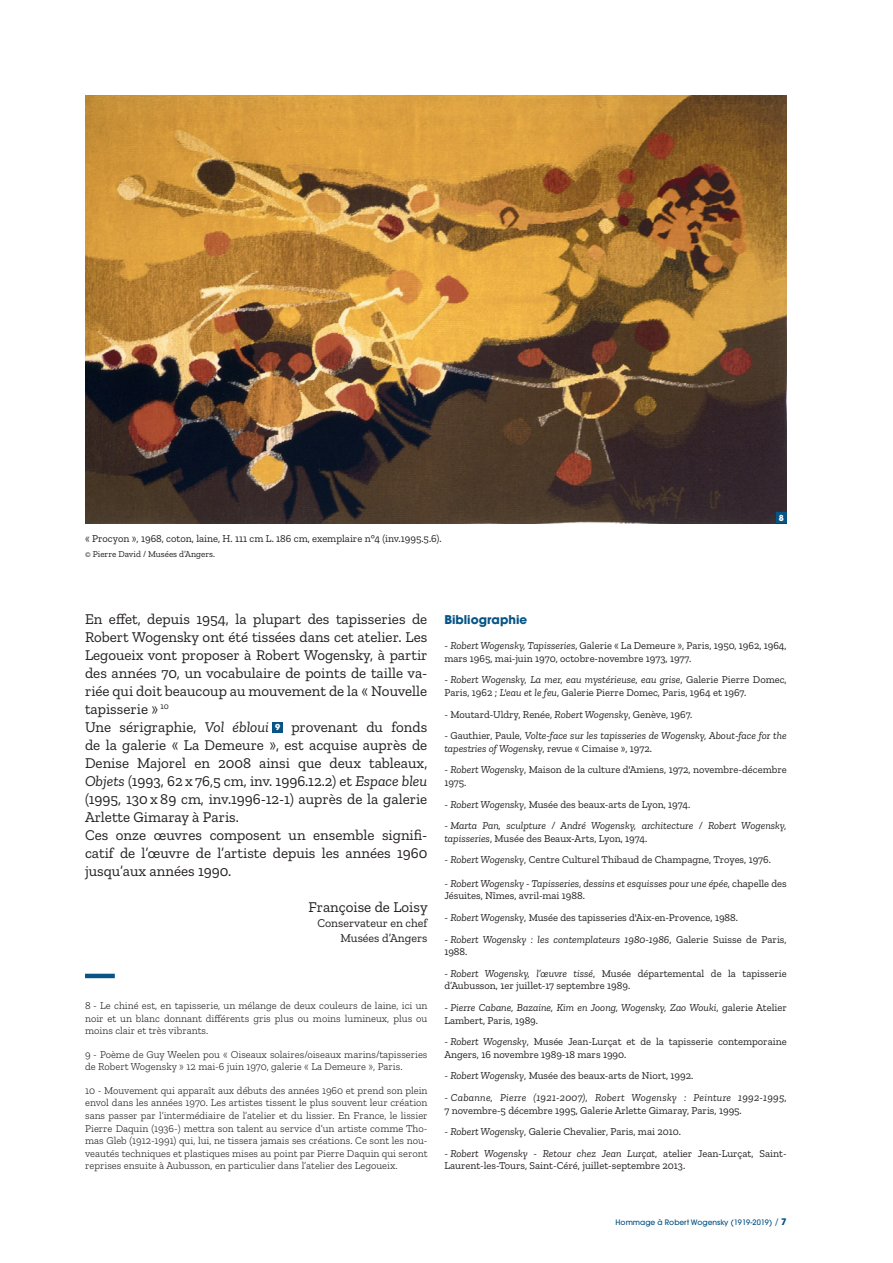
<style>
.page{position:relative;width:893px;height:1263px;background:#fff}
.page>*{position:absolute;margin:0;border:0;box-sizing:border-box;transform-origin:0 0}
.t1{font:15px/18px "Zilla Slab";color:#231f20}
.t2{font:12px/15px "Zilla Slab";color:#231f20;text-align:right}
.t3{font:700 12px "Avant Garde";color:#075485}
.t4{font:10.5px/12.6px "Zilla Slab";color:#231f20}
.t5{font:300 10.5px/12.6px "Zilla Slab";color:#231f20;text-align:justify}
.t6{font:italic 10.5px/12.6px "Zilla Slab";color:#231f20}
.t7{font:9px "Zilla Slab";color:#231f20}
.t8{font:700 8.25px "Avant Garde";color:#fff}
.t9{font:500 7.5px "Avant Garde";color:#075485}
.s1{font-style:italic}
.s2{font-family:"Avant Garde";font-weight:700;font-size:8.25px;color:#fff}
.s3{font-style:normal}
.s4{font-weight:400;font-size:9px}
.s5{font-weight:700;font-size:9px}
</style>
<div class="page">
<img style="left:85px;top:96px;width:702px;height:427px">
<div style="left:776px;top:513px;width:11px;height:10px;background:#075485"></div>
<hr style="left:85px;top:974px;width:30px;height:4px;background:#075485">
<div style="left:273px;top:722px;width:10px;height:10px;background:#075485"></div>
<p class="t4" style="left:85px;top:533px;width:358px">« Procyon », 1968, coton, laine, H. 111 cm L. 186 cm, exemplaire n°4 (inv.1995.5.6).</p>
<p class="t7" style="left:85px;top:549px;width:131px">© Pierre David / Musées d’Angers.</p>
<p class="t8" style="left:779px;top:513px;width:7px">8</p>
<p class="t1" style="left:85px;top:610px;width:344px">En effet, depuis 1954, la plupart des tapisseries de Robert Wogensky ont été tissées dans cet atelier. Les Legoueix vont proposer à Robert Wogensky, à partir des années 70, un vocabulaire de points de taille va&shy;riée qui doit beaucoup au mouvement de la « Nouvelle tapisserie » <sup>10<br></sup>Une sérigraphie, <span class="s1">Vol ébloui</span> <span class="s2">9</span> provenant du fonds de la galerie « La Demeure », est acquise auprès de Denise Majorel en 2008 ainsi que deux tableaux, <span class="s1">Objets</span> (1993, 62 x 76,5 cm, inv. 1996.12.2) et <span class="s1">Espace bleu </span>(1995, 130 x 89 cm, inv.1996-12-1) auprès de la galerie Arlette Gimaray à Paris.<br>Ces onze œuvres composent un ensemble signifi&shy;catif de l’œuvre de l’artiste depuis les années 1960 jusqu’aux années 1990.</p>
<h1 class="t1" style="left:308px;top:898px;width:121px">Françoise de Loisy</h1>
<p class="t2" style="left:317px;top:916px;width:111px">Conservateur en chef<br>Musées d’Angers</p>
<p class="t5" style="left:85px;top:999px;width:344px">8 - Le chiné est, en tapisserie, un mélange de deux couleurs de laine, ici un noir et un blanc donnant différents gris plus ou moins lumineux, plus ou moins clair et très vibrants.</p>
<p class="t5" style="left:85px;top:1048px;width:344px">9 - Poème de Guy Weelen pou « Oiseaux solaires/oiseaux marins/tapisseries de Robert Wogensky » 12 mai-6 juin 1970, galerie « La Demeure », Paris.</p>
<p class="t5" style="left:85px;top:1084px;width:344px">10 - Mouvement qui apparaît aux débuts des années 1960 et prend son plein envol dans les années 1970. Les artistes tissent le plus souvent leur création sans passer par l’intermédiaire de l’atelier et du lissier. En France, le lissier Pierre Daquin (1936-) mettra son talent au service d’un artiste comme Tho&shy;mas Gleb (1912-1991) qui, lui, ne tissera jamais ses créations. Ce sont les nou&shy;veautés techniques et plastiques mises au point par Pierre Daquin qui seront reprises ensuite à Aubusson, en particulier dans l’atelier des Legoueix.</p>
<p class="t3" style="left:444px;top:612px;width:84px">Bibliographie</p>
<p class="t4" style="left:444px;top:639px;width:344px">- <span class="s1">Robert Wogensky, Tapisseries</span>, Galerie « La Demeure », Paris, 1950, 1962, 1964, mars 1965, mai-juin 1970, octobre-novembre 1973, 1977.</p>
<p class="t4" style="left:444px;top:674px;width:344px">- <span class="s1">Robert Wogensky, La mer, eau mystérieuse, eau grise</span>, Galerie Pierre Domec,<br>Paris, 1962 ; <span class="s1">L'eau et le feu</span>, Galerie Pierre Domec, Paris, 1964 et 1967.</p>
<p class="t4" style="left:444px;top:708px;width:249px">- Moutard-Uldry, Renée, <span class="s1">Robert Wogensky</span>, Genève, 1967.</p>
<p class="t6" style="left:444px;top:729px;width:344px"><span class="s3">- Gauthier, Paule,</span> Volte-face sur les tapisseries de Wogensky, About-face for the tapestries of Wogensky<span class="s3">, revue « Cimaise », 1972.</span></p>
<p class="t4" style="left:444px;top:764px;width:344px">- <span class="s1">Robert Wogensky</span>, Maison de la culture d'Amiens, 1972, novembre-décembre<br>1975.</p>
<p class="t4" style="left:444px;top:798px;width:248px">- <span class="s1">Robert Wogensky</span>, Musée des beaux-arts de Lyon, 1974.</p>
<p class="t6" style="left:444px;top:819px;width:344px"><span class="s3">-</span> Marta Pan, sculpture / André Wogensky, architecture / Robert Wogensky, tapisseries<span class="s3">, Musée des Beaux-Arts, Lyon, 1974.</span></p>
<p class="t4" style="left:444px;top:854px;width:328px">- <span class="s1">Robert Wogensky</span>, Centre Culturel Thibaud de Champagne, Troyes, 1976.</p>
<p class="t6" style="left:444px;top:877px;width:344px"><span class="s3">-</span> Robert Wogensky - Tapisseries, dessins et esquisses pour une épée<span class="s3">, chapelle des<br>Jésuites, Nîmes, avril-mai 1988.</span></p>
<p class="t4" style="left:444px;top:911px;width:295px">- <span class="s1">Robert Wogensky</span>, Musée des tapisseries d'Aix-en-Provence, 1988.</p>
<p class="t6" style="left:444px;top:933px;width:344px"><span class="s3">-</span> Robert Wogensky : les contemplateurs 1980-1986<span class="s3">, Galerie Suisse de Paris,<br>1988.</span></p>
<p class="t4" style="left:444px;top:967px;width:344px">- <span class="s1">Robert Wogensky, l’œuvre tissé</span>, Musée départemental de la tapisserie d’Aubusson, 1er juillet-17 septembre 1989.</p>
<p class="t6" style="left:444px;top:1001px;width:344px"><span class="s3">-</span> Pierre Cabane, Bazaine, Kim en Joong, Wogensky, Zao Wouki<span class="s3">, galerie Atelier<br>Lambert, Paris, 1989.</span></p>
<p class="t4" style="left:444px;top:1035px;width:344px">- <span class="s1">Robert Wogensky</span>, Musée Jean-Lurçat et de la tapisserie contemporaine<br>Angers, 16 novembre 1989-18 mars 1990.</p>
<p class="t4" style="left:444px;top:1070px;width:250px">- <span class="s1">Robert Wogensky</span>, Musée des beaux-arts de Niort, 1992.</p>
<p class="t4" style="left:444px;top:1091px;width:344px">- <span class="s1">Cabanne, Pierre (1921-2007), Robert Wogensky : Peinture 1992-1995</span>,<br>7 novembre-5 décembre 1995, Galerie Arlette Gimaray, Paris, 1995.</p>
<p class="t4" style="left:444px;top:1125px;width:238px">- <span class="s1">Robert Wogensky</span>, Galerie Chevalier, Paris, mai 2010.</p>
<p class="t4" style="left:444px;top:1147px;width:344px">- <span class="s1">Robert Wogensky - Retour chez Jean Lurçat</span>, atelier Jean-Lurçat, Saint-<br>Laurent-les-Tours, Saint-Céré, juillet-septembre 2013.</p>
<p class="t9" style="left:616px;top:1218px;width:173px">Hommage à Robert Wogensky (1919-2019) <span class="s4">/</span> <span class="s5">7</span></p>
</div>
